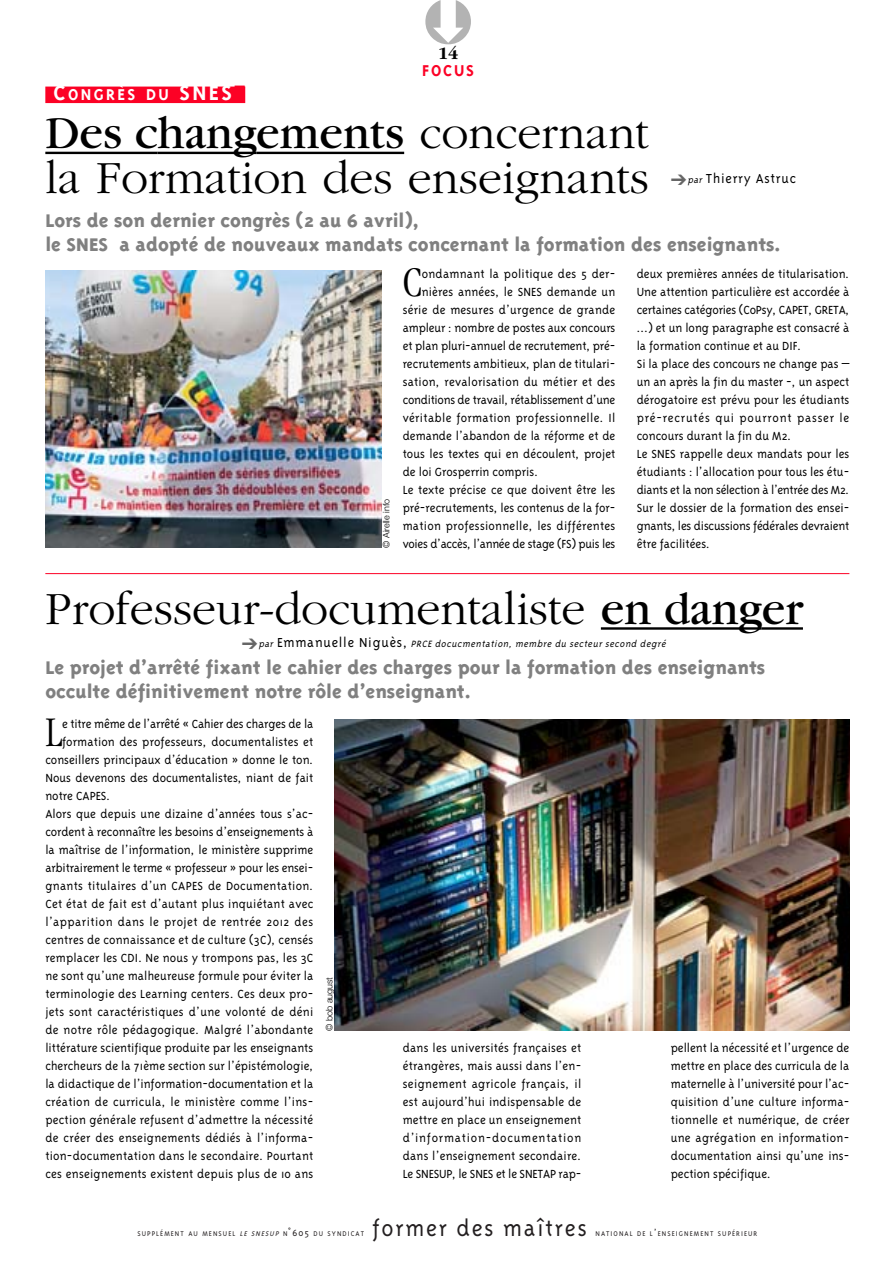
<style>
.page{position:relative;width:893px;height:1262px;background:#fff}
.page>*{position:absolute;margin:0;border:0;box-sizing:border-box;transform-origin:0 0}
.t1{font:300 48px/45px "Garamond";color:#000}
.t2{font:300 condensed 43.65px "Garamond";color:#000}
.t3{font:300 25.5px "Triplex";letter-spacing:.07em;color:#231f20}
.t4{font:800 21px/24px "Triplex";color:#808080}
.t5{font:700 18px "Triplex";letter-spacing:.135em;color:#fff}
.t6{font:700 18px "Triplex";letter-spacing:.1em;color:#fc0125}
.t7{font:700 18px "Garamond";color:#000}
.t8{font:300 15px "Triplex";letter-spacing:.05em;color:#000}
.t9{font:300 13.5px/18px "Triplex";color:#000;text-align:justify}
.t10{font:300 13.5px "Triplex";letter-spacing:.02em;color:#000}
.t11{font:300 13.5px "Triplex";letter-spacing:.035em;color:#000}
.t12{font:300 13.5px "Triplex";letter-spacing:-.02em;color:#000}
.t13{font:300 13.5px "Triplex";letter-spacing:-.025em;color:#000}
.t14{font:300 13.5px "Triplex";letter-spacing:.025em;color:#000}
.t15{font:italic 300 10.5px "Triplex";color:#000}
.t16{font:300 9px "Helvetica Neue";color:#000}
.t17{font:300 7.8px "Triplex";letter-spacing:.135em;color:#231f20}
.s1{font-size:24px}
.s2{font-size:24px;color:#fc0125}
.s3{font-weight:400}
.s4{color:#666}
.s5{font-style:italic;font-size:10.5px}
.s6{font-style:normal;font-size:15px}
.s7{font-style:italic}
.s8{font-size:10.5px}
</style>
<div class="page">
<div style="left:45px;top:87px;width:200px;height:16px;background:#fc0125"></div>
<hr style="left:45px;top:152px;width:113px;height:2px;background:#000">
<hr style="left:158px;top:152px;width:98px;height:2px;background:#000">
<hr style="left:256px;top:152px;width:148px;height:2px;background:#000">
<hr style="left:601px;top:627px;width:160px;height:2px;background:#000">
<hr style="left:761px;top:627px;width:42px;height:2px;background:#000">
<img style="left:45px;top:270px;width:336px;height:277px">
<img style="left:334px;top:719px;width:515px;height:311px">
<hr style="left:45px;top:573px;width:804px;height:1px;background:#fc0125">
<h3 class="t7" style="left:438px;top:47px;width:22px">14</h3>
<h3 class="t6" style="left:422px;top:63px;width:53px">FOCUS</h3>
<h3 class="t5" style="left:54px;top:88px;width:193px"><span class="s1">C</span>ONGRÈS DU <span class="s1">SNES</span><span class="s2">T</span></h3>
<h1 class="t1" style="left:45px;top:114px;width:605px"><span class="s3">Des changements</span> concernant la Formation des enseignants</h1>
<p class="t8" style="left:670px;top:173px;width:127px"><span class="s4">➔</span><span class="s5">par</span> Thierry Astruc</p>
<h3 class="t4" style="left:45px;top:210px;width:737px">Lors de son dernier congrès (2 au 6 avril),<br>le SNES a adopté de nouveaux mandats concernant la formation des enseignants.</h3>
<p class="t16" style="left:383px;top:547px;width:50px;rotate:-90deg">© Airelle info</p>
<h2 class="t2" style="left:402px;top:265px;width:21px">C</h2>
<p class="t9" style="left:422px;top:266px;width:195px">ondamnant la politique des 5 der-</p>
<p class="t9" style="left:422px;top:284px;width:195px">nières années, le SNES demande un</p>
<p class="t9" style="left:402px;top:302px;width:214px">série de mesures d’urgence de grande</p>
<p class="t9" style="left:402px;top:320px;width:214px">ampleur : nombre de postes aux concours</p>
<p class="t9" style="left:402px;top:338px;width:214px">et plan pluri-annuel de recrutement, pré-</p>
<p class="t9" style="left:402px;top:356px;width:214px">recrutements ambitieux, plan de titulari-</p>
<p class="t9" style="left:402px;top:374px;width:214px">sation, revalorisation du métier et des</p>
<p class="t12" style="left:402px;top:395px;width:214px">conditions de travail, rétablissement d’une</p>
<p class="t14" style="left:402px;top:413px;width:214px">véritable formation professionnelle. Il</p>
<p class="t9" style="left:402px;top:428px;width:214px">demande l’abandon de la réforme et de</p>
<p class="t9" style="left:402px;top:446px;width:214px">tous les textes qui en découlent, projet</p>
<p class="t9" style="left:402px;top:464px;width:137px">de loi Grosperrin compris.</p>
<p class="t9" style="left:402px;top:482px;width:214px">Le texte précise ce que doivent être les</p>
<p class="t9" style="left:402px;top:500px;width:214px">pré-recrutements, les contenus de la for-</p>
<p class="t10" style="left:402px;top:521px;width:214px">mation professionnelle, les différentes</p>
<p class="t13" style="left:402px;top:539px;width:214px">voies d’accès, l’année de stage (FS) puis les</p>
<p class="t9" style="left:636px;top:266px;width:214px;text-align:left">deux premières années de titularisation.<br>Une attention particulière est accordée à certaines catégories (CoPsy, CAPET, GRETA, …) et un long paragraphe est consacré à la formation continue et au DIF.<br>Si la place des concours ne change pas – un an après la fin du master -, un aspect dérogatoire est prévu pour les étudiants pré-recrutés qui pourront passer le concours durant la fin du M2.<br>Le SNES rappelle deux mandats pour les étudiants : l’allocation pour tous les étu&shy;diants et la non sélection à l’entrée des M2.<br>Sur le dossier de la formation des ensei&shy;gnants, les discussions fédérales devraient être facilitées.</p>
<h1 class="t1" style="left:45px;top:590px;width:759px">Professeur-documentaliste <span class="s3">en danger</span></h1>
<p class="t15" style="left:242px;top:640px;width:427px"><span class="s4">➔</span> par <span class="s6">E m m a n u e l l e N i g u è s ,</span> PRCE docucmentation, membre du secteur second degré</p>
<h3 class="t4" style="left:45px;top:657px;width:721px">Le projet d’arrêté fixant le cahier des charges pour la formation des enseignants occulte définitivement notre rôle d’enseignant.</h3>
<h2 class="t2" style="left:45px;top:715px;width:18px">L</h2>
<p class="t9" style="left:62px;top:716px;width:253px">e titre même de l’arrêté « Cahier des charges de la</p>
<p class="t9" style="left:62px;top:734px;width:253px">formation des professeurs, documentalistes et</p>
<p class="t9" style="left:45px;top:752px;width:269px">conseillers principaux d’éducation » donne le ton.</p>
<p class="t9" style="left:45px;top:770px;width:269px">Nous devenons des documentalistes, niant de fait</p>
<p class="t9" style="left:45px;top:788px;width:67px">notre CAPES.</p>
<p class="t9" style="left:45px;top:806px;width:269px">Alors que depuis une dizaine d’années tous s’ac-</p>
<p class="t9" style="left:45px;top:824px;width:269px">cordent à reconnaître les besoins d’enseignements à</p>
<p class="t9" style="left:45px;top:842px;width:269px">la maîtrise de l’information, le ministère supprime</p>
<p class="t9" style="left:45px;top:860px;width:269px">arbitrairement le terme « professeur » pour les ensei-</p>
<p class="t10" style="left:45px;top:881px;width:269px">gnants titulaires d’un CAPES de Documentation.</p>
<p class="t9" style="left:45px;top:896px;width:269px">Cet état de fait est d’autant plus inquiétant avec</p>
<p class="t11" style="left:45px;top:917px;width:269px">l’apparition dans le projet de rentrée 2012 des</p>
<p class="t9" style="left:45px;top:932px;width:269px">centres de connaissance et de culture (3C), censés</p>
<p class="t9" style="left:45px;top:950px;width:269px">remplacer les CDI. Ne nous y trompons pas, les 3C</p>
<p class="t9" style="left:45px;top:968px;width:269px">ne sont qu’une malheureuse formule pour éviter la</p>
<p class="t9" style="left:45px;top:986px;width:269px">terminologie des Learning centers. Ces deux pro-</p>
<p class="t10" style="left:45px;top:1007px;width:269px">jets sont caractéristiques d’une volonté de déni</p>
<p class="t9" style="left:45px;top:1022px;width:269px">de notre rôle pédagogique. Malgré l’abondante</p>
<p class="t9" style="left:45px;top:1040px;width:269px">littérature scientifique produite par les enseignants</p>
<p class="t9" style="left:45px;top:1058px;width:269px">chercheurs de la 71ème section sur l’épistémologie,</p>
<p class="t9" style="left:45px;top:1076px;width:269px">la didactique de l’information-documentation et la</p>
<p class="t10" style="left:45px;top:1097px;width:269px">création de curricula, le ministère comme l’ins-</p>
<p class="t9" style="left:45px;top:1112px;width:269px">pection générale refusent d’admettre la nécessité</p>
<p class="t10" style="left:45px;top:1133px;width:269px">de créer des enseignements dédiés à l’informa-</p>
<p class="t9" style="left:45px;top:1148px;width:269px">tion-documentation dans le secondaire. Pourtant</p>
<p class="t9" style="left:45px;top:1166px;width:269px">ces enseignements existent depuis plus de 10 ans</p>
<p class="t16" style="left:326px;top:1030px;width:55px;rotate:-90deg">© bob august</p>
<p class="t9" style="left:402px;top:1040px;width:180px">dans les universités françaises et étrangères, mais aussi dans l’en&shy;seignement agricole français, il est aujourd’hui indispensable de mettre en place un enseignement d’information-documentation dans l’enseignement secondaire.<br>Le SNESUP, le SNES et le SNETAP rap-</p>
<p class="t9" style="left:670px;top:1040px;width:180px">pellent la nécessité et l’urgence de mettre en place des curricula de la maternelle à l’université pour l’ac&shy;quisition d’une culture informa&shy;tionnelle et numérique, de créer une agrégation en information&shy;documentation ainsi qu’une ins&shy;pection spécifique.</p>
<p class="t17" style="left:137px;top:1230px;width:228px">SUPPLÉMENT AU MENSUEL <span class="s7">LE SNESUP</span> N<span class="s8">˚605</span> DU SYNDICAT</p>
<h3 class="t3" style="left:372px;top:1218px;width:216px">former des maîtres</h3>
<p class="t17" style="left:595px;top:1230px;width:163px">NATIONAL DE L<span class="s8">’</span>ENSEIGNEMENT SUPÉRIEUR</p>
</div>
